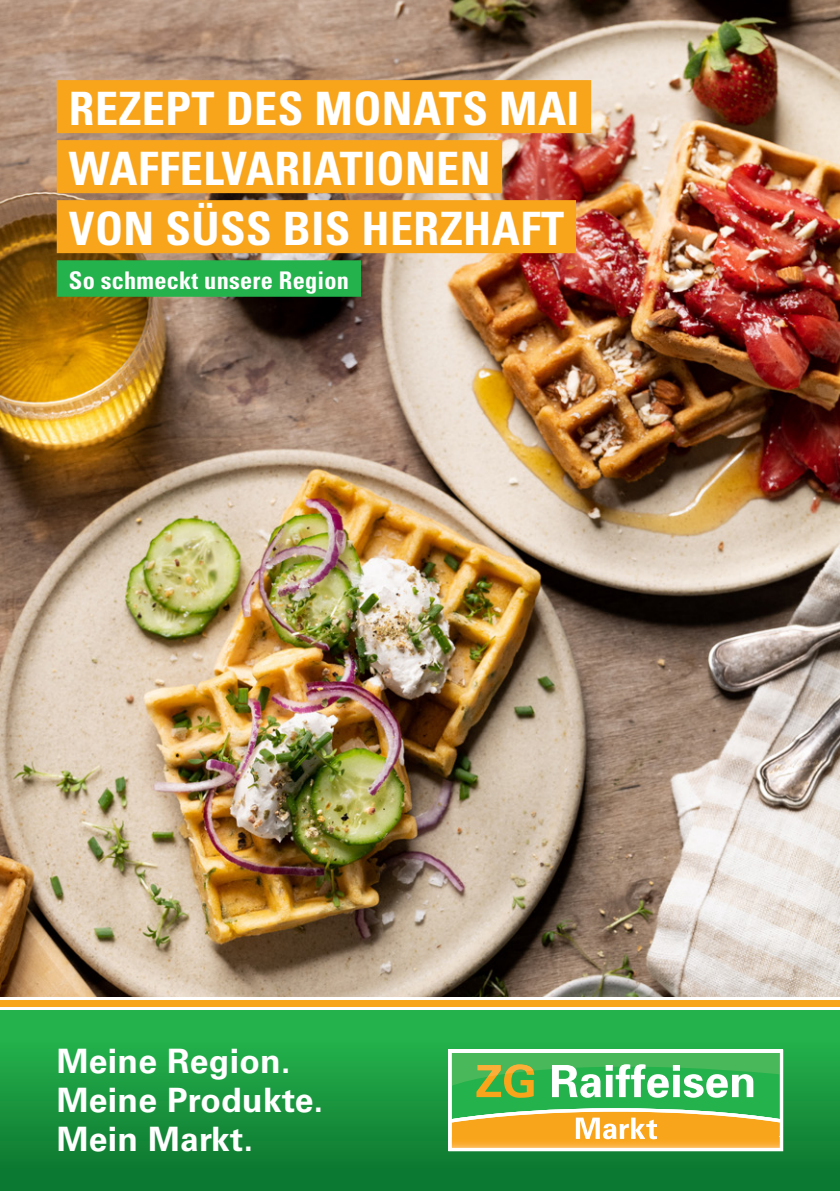
<style>
.page{position:relative;width:840px;height:1191px;background:#fff}
.page>*{position:absolute;margin:0;border:0;box-sizing:border-box;transform-origin:0 0}
.t1{font:700 condensed 46px/60px "Univers LT Pro";letter-spacing:.01em;color:#fff}
.t2{font:700 33.6px/38.8px "Univers LT Pro 65";letter-spacing:.01em;color:#fff}
.t3{font:700 condensed 24.2px "Univers LT Pro";letter-spacing:.01em;color:#fff}
</style>
<div class="page">
<img style="left:0;top:0;width:839px;height:997px">
<div style="left:0;top:1003px;width:839px;height:188px;background:linear-gradient(to bottom,#29bd51,#0c7430)"></div>
<div style="left:0;top:997px;width:839px;height:13px;background:#fff"></div>
<div style="left:0;top:1000px;width:839px;height:7px;background:#f9a51b"></div>
<svg style="left:448px;top:1049px;width:334px;height:102px"></svg>
<div style="left:57px;top:80px;width:534px;height:53px;background:#f9a51b"></div>
<div style="left:57px;top:140px;width:445px;height:53px;background:#f9a51b"></div>
<div style="left:57px;top:200px;width:518px;height:53px;background:#f9a51b"></div>
<div style="left:57px;top:260px;width:304px;height:37px;background:#23b24b"></div>
<p class="t1" style="left:69px;top:79px;width:511px">REZEPT DES MONATS MAI<br>WAFFELVARIATIONEN<br>VON SÜSS BIS HERZHAFT</p>
<p class="t3" style="left:69px;top:265px;width:281px">So schmeckt unsere Region</p>
<p class="t2" style="left:57px;top:1042px;width:268px">Meine Region.<br>Meine Produkte.<br>Mein Markt.</p>
</div>
